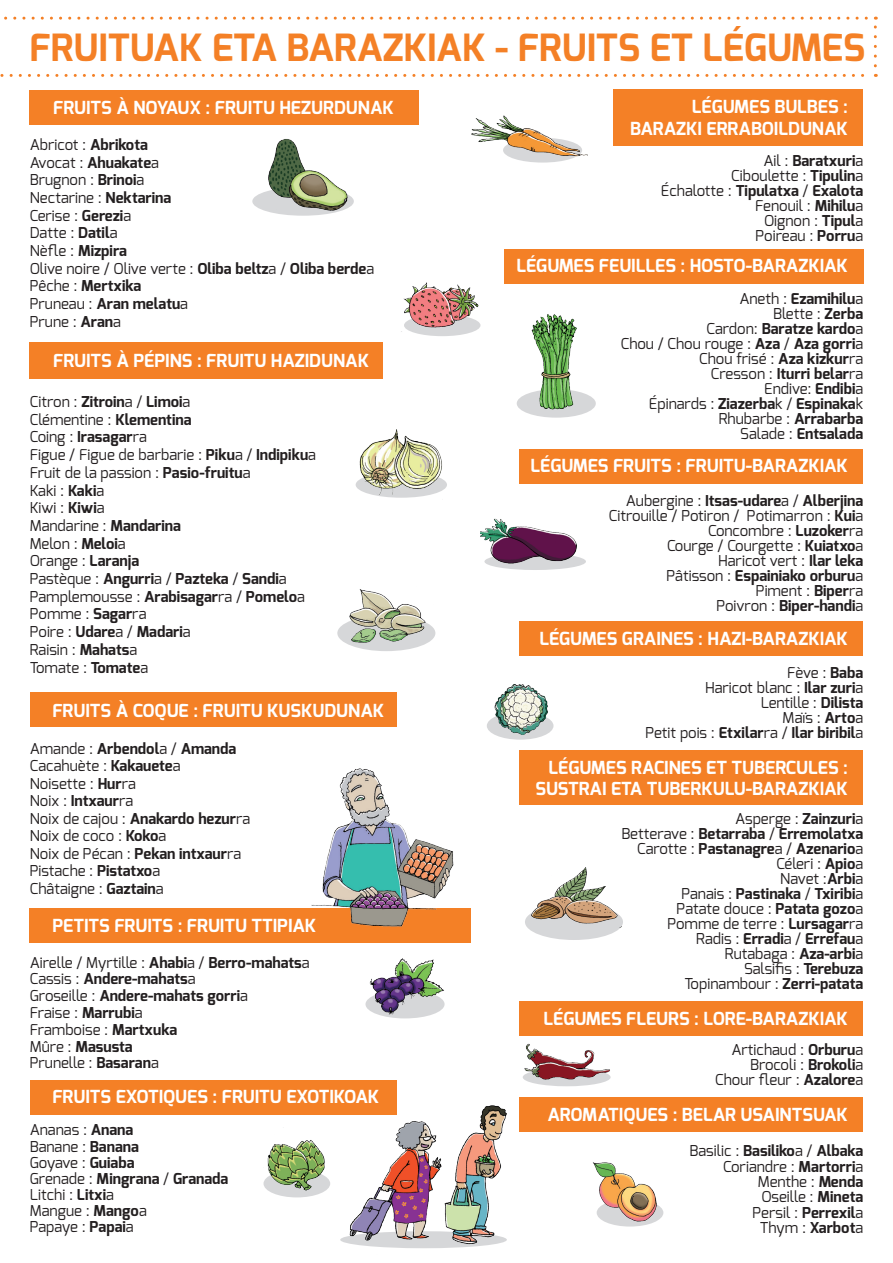
<style>
.page{position:relative;width:893px;height:1263px;background:#fff}
.page>*{position:absolute;margin:0;border:0;box-sizing:border-box;transform-origin:0 0}
.t1{font:700 37.5px "Exo";color:#f48026}
.t2{font:700 18px/21.6px "Exo";color:#fff;text-align:right}
.t3{font:15px/15px "Exo";color:#231f20;text-align:right}
.t4{font:700 15px/15px "Exo";color:#231f20;text-align:right}
.s1{font-weight:700}
.s2{font-weight:400}
</style>
<div class="page">
<svg style="left:0;top:74px;width:876px;height:3px"></svg>
<svg style="left:874px;top:17px;width:3px;height:49px"></svg>
<svg style="left:4px;top:17px;width:862px;height:3px"></svg>
<div style="left:30px;top:90px;width:389px;height:34px;background:#f48026"></div>
<div style="left:30px;top:342px;width:353px;height:36px;background:#f48026"></div>
<div style="left:614px;top:90px;width:249px;height:56px;background:#f48026"></div>
<div style="left:504px;top:249px;width:359px;height:35px;background:#f48026"></div>
<div style="left:519px;top:449px;width:344px;height:35px;background:#f48026"></div>
<div style="left:519px;top:622px;width:344px;height:34px;background:#f48026"></div>
<div style="left:519px;top:1001px;width:344px;height:35px;background:#f48026"></div>
<div style="left:519px;top:1097px;width:344px;height:35px;background:#f48026"></div>
<div style="left:519px;top:750px;width:344px;height:54px;background:#f48026"></div>
<div style="left:30px;top:692px;width:366px;height:35px;background:#f48026"></div>
<div style="left:30px;top:908px;width:441px;height:35px;background:#f48026"></div>
<div style="left:30px;top:1080px;width:366px;height:34px;background:#f48026"></div>
<svg style="left:252px;top:187px;width:102px;height:29px"></svg>
<img style="left:264px;top:139px;width:90px;height:73px">
<div style="left:484px;top:553px;width:102px;height:17px;background:#d6d7d9;border-radius:50%"></div>
<img style="left:471px;top:115px;width:117px;height:48px">
<div style="left:404px;top:314px;width:76px;height:22px;background:#d6d7d9;border-radius:50%"></div>
<img style="left:401px;top:282px;width:78px;height:54px">
<img style="left:355px;top:429px;width:92px;height:69px">
<svg style="left:337px;top:615px;width:98px;height:36px"></svg>
<img style="left:480px;top:518px;width:101px;height:48px">
<img style="left:343px;top:589px;width:90px;height:62px">
<div style="left:517px;top:389px;width:79px;height:29px;background:#d6d7d9;border-radius:50%"></div>
<img style="left:530px;top:314px;width:51px;height:104px">
<div style="left:525px;top:904px;width:98px;height:36px;background:#d6d7d9;border-radius:50%"></div>
<img style="left:531px;top:868px;width:90px;height:60px">
<img style="left:523px;top:1043px;width:88px;height:44px">
<div style="left:263px;top:1170px;width:67px;height:27px;background:#d6d7d9;border-radius:50%"></div>
<img style="left:592px;top:1162px;width:72px;height:65px">
<img style="left:263px;top:1140px;width:67px;height:56px">
<img style="left:365px;top:958px;width:80px;height:61px">
<img style="left:311px;top:768px;width:143px;height:159px">
<img style="left:337px;top:1092px;width:170px;height:156px">
<img style="left:487px;top:684px;width:67px;height:56px">
<h1 class="t1" style="left:30px;top:24px;width:837px">FRUITUAK ETA BARAZKIAK - FRUITS ET LÉGUMES</h1>
<p class="t2" style="left:630px;top:96px;width:219px">LÉGUMES BULBES :<br>BARAZKI ERRABOILDUNAK</p>
<p class="t2" style="left:53px;top:97px;width:342px">FRUITS À NOYAUX : FRUITU HEZURDUNAK</p>
<p class="t3" style="left:30px;top:135px;width:346px;line-height:17.7px;text-align:left">Abricot : <span class="s1">Abrikota<br></span>Avocat : <span class="s1">Ahuakate</span>a<br>Brugnon : <span class="s1">Brinoi</span>a<br>Nectarine : <span class="s1">Nektarina<br></span>Cerise : <span class="s1">Gerezi</span>a<br>Datte : <span class="s1">Datil</span>a<br>Nèfle : <span class="s1">Mizpira<br></span>Olive noire / Olive verte : <span class="s1">Oliba beltz</span>a / <span class="s1">Oliba berde</span>a<br>Pêche : <span class="s1">Mertxika<br></span>Pruneau : <span class="s1">Aran melatu</span>a<br>Prune : <span class="s1">Aran</span>a</p>
<p class="t2" style="left:53px;top:350px;width:317px">FRUITS À PÉPINS : FRUITU HAZIDUNAK</p>
<p class="t3" style="left:30px;top:393px;width:288px;line-height:17.7px;text-align:left">Citron : <span class="s1">Zitroin</span>a / <span class="s1">Limoi</span>a<br>Clémentine : <span class="s1">Klementina<br></span>Coing : <span class="s1">Irasagar</span>ra<br>Figue / Figue de barbarie : <span class="s1">Piku</span>a / <span class="s1">Indipiku</span>a<br>Fruit de la passion : <span class="s1">Pasio-fruitu</span>a<br>Kaki : <span class="s1">Kaki</span>a<br>Kiwi : <span class="s1">Kiwi</span>a<br>Mandarine : <span class="s1">Mandarina<br></span>Melon : <span class="s1">Meloi</span>a<br>Orange : <span class="s1">Laranja<br></span>Pastèque : <span class="s1">Angurri</span>a / <span class="s1">Pazteka</span> / <span class="s1">Sandi</span>a<br>Pamplemousse : <span class="s1">Arabisagar</span>ra / <span class="s1">Pomelo</span>a<br>Pomme : <span class="s1">Sagar</span>ra<br>Poire : <span class="s1">Udare</span>a / <span class="s1">Madari</span>a<br>Raisin : <span class="s1">Mahats</span>a<br>Tomate : <span class="s1">Tomate</span>a</p>
<p class="t2" style="left:52px;top:700px;width:333px">FRUITS À COQUE : FRUITU KUSKUDUNAK</p>
<p class="t3" style="left:30px;top:739px;width:222px;line-height:17.5px;text-align:left">Amande : <span class="s1">Arbendol</span>a / <span class="s1">Amanda<br></span>Cacahuète : <span class="s1">Kakauete</span>a<br>Noisette : <span class="s1">Hur</span>ra<br>Noix : <span class="s1">Intxaur</span>ra<br>Noix de cajou : <span class="s1">Anakardo hezur</span>ra<br>Noix de coco : <span class="s1">Koko</span>a<br>Noix de Pécan : <span class="s1">Pekan intxaur</span>ra<br>Pistache : <span class="s1">Pistatxo</span>a<br>Châtaigne : <span class="s1">Gaztain</span>a</p>
<p class="t2" style="left:52px;top:915px;width:265px">PETITS FRUITS : FRUITU TTIPIAK</p>
<p class="t4" style="left:30px;top:954px;width:281px;line-height:16.8px;text-align:left"><span class="s2">Airelle / Myrtille :</span> Ahabi<span class="s2">a /</span> Berro-mahats<span class="s2">a<br>Cassis :</span> Andere-mahats<span class="s2">a<br>Groseille :</span> Andere-mahats gorri<span class="s2">a<br>Fraise :</span> Marrubi<span class="s2">a<br>Framboise :</span> Martxuka<br><span class="s2">Mûre :</span> Masusta<br><span class="s2">Prunelle :</span> Basaran<span class="s2">a</span></p>
<p class="t2" style="left:52px;top:1086px;width:328px">FRUITS EXOTIQUES : FRUITU EXOTIKOAK</p>
<p class="t3" style="left:30px;top:1122px;width:200px;line-height:16px;text-align:left">Ananas : <span class="s1">Anana<br></span>Banane : <span class="s1">Banana<br></span>Goyave : <span class="s1">Guiaba<br></span>Grenade : <span class="s1">Mingrana</span> / <span class="s1">Granada<br></span>Litchi : <span class="s1">Litxi</span>a<br>Mangue : <span class="s1">Mango</span>a<br>Papaye : <span class="s1">Papai</span>a</p>
<p class="t3" style="left:661px;top:153px;width:204px">Ail : <span class="s1">Baratxuri</span>a<br>Ciboulette : <span class="s1">Tipulin</span>a<br>Échalotte : <span class="s1">Tipulatxa</span> / <span class="s1">Exalota<br></span>Fenouil : <span class="s1">Mihilu</span>a<br>Oignon : <span class="s1">Tipul</span>a<br>Poireau : <span class="s1">Porru</span>a</p>
<p class="t2" style="left:516px;top:255px;width:333px">LÉGUMES FEUILLES : HOSTO-BARAZKIAK</p>
<p class="t3" style="left:621px;top:291px;width:244px">Aneth : <span class="s1">Ezamihilu</span>a<br>Blette : <span class="s1">Zerba<br></span>Cardon: <span class="s1">Baratze kardo</span>a<br>Chou / Chou rouge : <span class="s1">Aza</span> / <span class="s1">Aza gorri</span>a<br>Chou frisé : <span class="s1">Aza kizkur</span>ra<br>Cresson : <span class="s1">Iturri belar</span>ra<br>Endive: <span class="s1">Endibi</span>a<br>Épinards : <span class="s1">Ziazerba</span>k / <span class="s1">Espinaka</span>k<br>Rhubarbe : <span class="s1">Arrabarba<br></span>Salade : <span class="s1">Entsalada</span></p>
<p class="t2" style="left:530px;top:455px;width:319px">LÉGUMES FRUITS : FRUITU-BARAZKIAK</p>
<p class="t3" style="left:609px;top:493px;width:256px">Aubergine : <span class="s1">Itsas-udare</span>a / <span class="s1">Alberjina<br></span>Citrouille / Potiron / Potimarron : <span class="s1">Kui</span>a<br>Concombre : <span class="s1">Luzoker</span>ra<br>Courge / Courgette : <span class="s1">Kuiatxo</span>a<br>Haricot vert : <span class="s1">Ilar leka<br></span>Pâtisson : <span class="s1">Espainiako orburu</span>a<br>Piment : <span class="s1">Biper</span>ra<br>Poivron : <span class="s1">Biper-handi</span>a</p>
<p class="t2" style="left:539px;top:628px;width:310px">LÉGUMES GRAINES : HAZI-BARAZKIAK</p>
<p class="t3" style="left:645px;top:665px;width:219px">Fève : <span class="s1">Baba<br></span>Haricot blanc : <span class="s1">Ilar zuri</span>a<br>Lentille : <span class="s1">Dilista<br></span>Maïs : <span class="s1">Arto</span>a<br>Petit pois : <span class="s1">Etxilar</span>ra / <span class="s1">Ilar biribil</span>a</p>
<p class="t2" style="left:535px;top:756px;width:314px">LÉGUMES RACINES ET TUBERCULES :<br>SUSTRAI ETA TUBERKULU-BARAZKIAK</p>
<p class="t4" style="left:621px;top:811px;width:243px"><span class="s2">Asperge :</span> Zainzuri<span class="s2">a<br>Betterave :</span> Betarraba <span class="s2">/</span> Erremolatxa<br><span class="s2">Carotte :</span> Pastanagre<span class="s2">a /</span> Azenario<span class="s2">a<br>Céleri :</span> Apio<span class="s2">a<br>Navet :</span>Arbi<span class="s2">a<br>Panais :</span> Pastinaka <span class="s2">/</span> Txiribi<span class="s2">a<br>Patate douce :</span> Patata gozo<span class="s2">a<br>Pomme de terre :</span> Lursagar<span class="s2">ra<br>Radis :</span> Erradi<span class="s2">a /</span> Errefau<span class="s2">a<br>Rutabaga :</span> Aza-arbi<span class="s2">a<br>Salsifis :</span> Terebuza<br><span class="s2">Topinambour :</span> Zerri-patata</p>
<p class="t2" style="left:544px;top:1008px;width:306px">LÉGUMES FLEURS : LORE-BARAZKIAK</p>
<p class="t3" style="left:715px;top:1042px;width:149px">Artichaud : <span class="s1">Orburu</span>a<br>Brocoli : <span class="s1">Brokoli</span>a<br>Chour fleur : <span class="s1">Azalore</span>a</p>
<p class="t2" style="left:547px;top:1103px;width:302px">AROMATIQUES : BELAR USAINTSUAK</p>
<p class="t3" style="left:689px;top:1143px;width:175px">Basilic : <span class="s1">Basiliko</span>a / <span class="s1">Albaka<br></span>Coriandre : <span class="s1">Martorri</span>a<br>Menthe : <span class="s1">Menda<br></span>Oseille : <span class="s1">Mineta<br></span>Persil : <span class="s1">Perrexil</span>a<br>Thym : <span class="s1">Xarbot</span>a</p>
</div>
